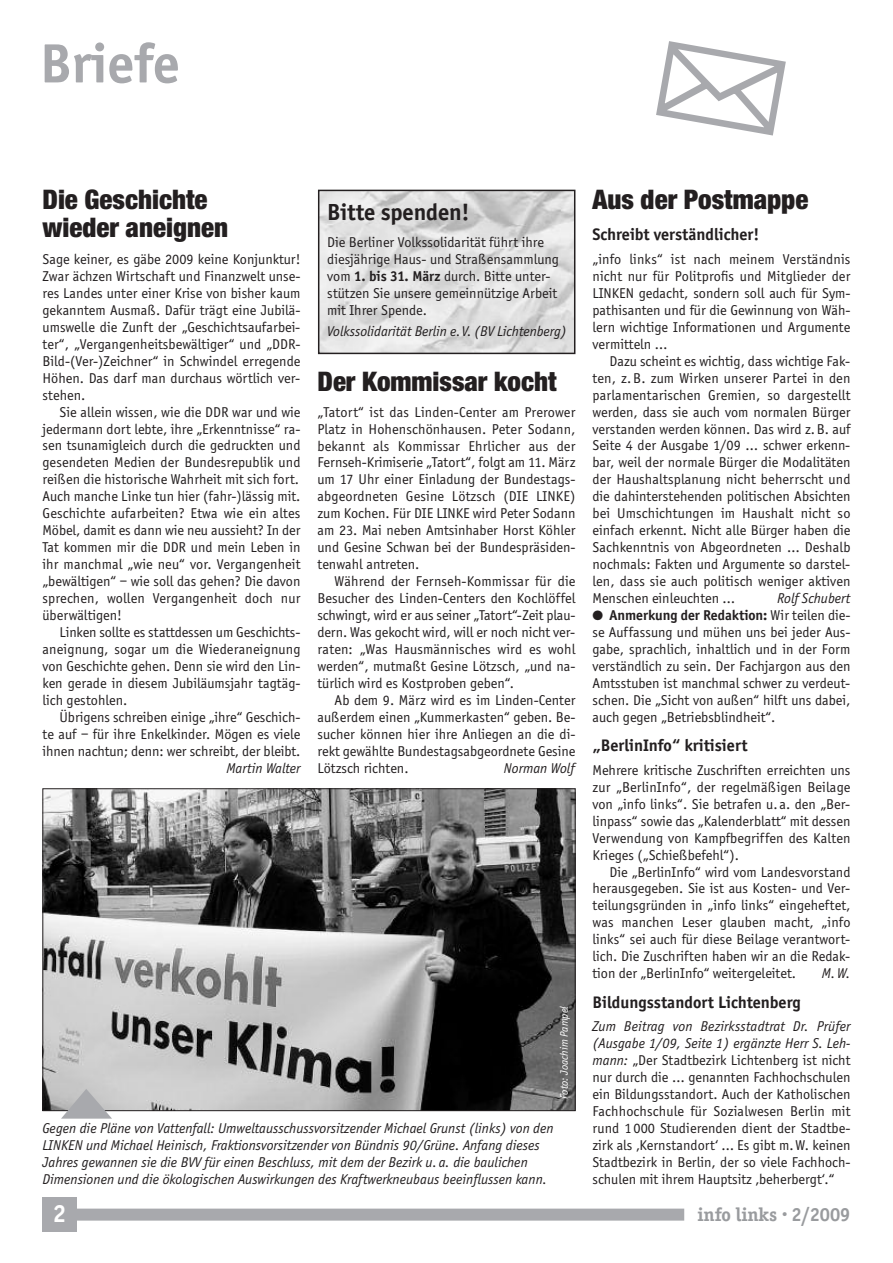
<style>
.page{position:relative;width:893px;height:1263px;background:#fff}
.page>*{position:absolute;margin:0;border:0;box-sizing:border-box;transform-origin:0 0}
.t1{font:700 57px "Officina Sans";color:#a8a9ad}
.t2{font:900 condensed 27px/28.5px "Helvetica Neue";color:#231f20}
.t3{font:700 25.5px "Officina Sans";color:#fff}
.t4{font:700 24px "Officina Sans";letter-spacing:-.005em;color:#231f20}
.t5{font:700 19.5px "Officina Serif";color:#999b9e}
.t6{font:700 17.25px "Officina Sans";color:#231f20}
.t7{font:14.7px/17px "Officina Sans";color:#231f20;text-align:justify}
.t8{font:italic 14.7px/17px "Officina Sans";color:#231f20}
.t9{font:italic 11.25px "Officina Sans";color:#fff}
.s1{font-weight:700}
.s2{font-style:italic}
</style>
<div class="page">
<div style="left:43px;top:1198px;width:34px;height:34px;background:#a8a9ad"></div>
<div style="left:75px;top:1208px;width:609px;height:12px;background:#a8a9ad"></div>
<img style="left:321px;top:193px;width:251px;height:158px">
<div style="left:318px;top:190px;width:257px;height:164px;border:2px solid #231f20"></div>
<svg style="left:656px;top:41px;width:130px;height:95px"></svg>
<img style="left:45px;top:790px;width:528px;height:319px">
<svg style="left:61px;top:1089px;width:51px;height:29px"></svg>
<h1 class="t1" style="left:40px;top:29px;width:141px">Briefe</h1>
<h2 class="t2" style="left:43px;top:187px;width:187px">Die Geschichte wieder aneignen</h2>
<p class="t7" style="left:43px;top:250px;width:259px">Sage keiner, es gäbe 2009 keine Konjunktur!<br>Zwar ächzen Wirtschaft und Finanzwelt unse&shy;res Landes unter einer Krise von bisher kaum gekanntem Ausmaß. Dafür trägt eine Jubilä&shy;umswelle die Zunft der „Geschichtsaufarbei&shy;ter“, „Vergangenheitsbewältiger“ und „DDR-Bild-(Ver-)Zeichner“ in Schwindel erregende Höhen. Das darf man durchaus wörtlich ver&shy;stehen.</p>
<p class="t7" style="left:43px;top:403px;width:259px;text-indent:17px">Sie allein wissen, wie die DDR war und wie jedermann dort lebte, ihre „Erkenntnisse“ ra&shy;sen tsunamigleich durch die gedruckten und gesendeten Medien der Bundesrepublik und reißen die historische Wahrheit mit sich fort.<br>Auch manche Linke tun hier (fahr-)lässig mit.<br>Geschichte aufarbeiten? Etwa wie ein altes Möbel, damit es dann wie neu aussieht? In der Tat kommen mir die DDR und mein Leben in ihr manchmal „wie neu“ vor. Vergangenheit „bewältigen“ – wie soll das gehen? Die davon sprechen, wollen Vergangenheit doch nur überwältigen!</p>
<p class="t7" style="left:43px;top:623px;width:259px;text-indent:17px">Linken sollte es stattdessen um Geschichts&shy;aneignung, sogar um die Wiederaneignung von Geschichte gehen. Denn sie wird den Lin&shy;ken gerade in diesem Jubiläumsjahr tagtäg&shy;lich gestohlen.</p>
<p class="t7" style="left:43px;top:708px;width:259px;text-indent:17px">Übrigens schreiben einige „ihre“ Geschich&shy;te auf – für ihre Enkelkinder. Mögen es viele ihnen nachtun; denn: wer schreibt, der bleibt.</p>
<p class="t8" style="left:226px;top:759px;width:76px">Martin Walter</p>
<h3 class="t4" style="left:327px;top:198px;width:144px">Bitte spenden!</h3>
<p class="t7" style="left:327px;top:233px;width:233px;text-align:left">Die Berliner Volkssolidarität führt ihre diesjährige Haus- und Straßensammlung vom <span class="s1">1. bis 31. März</span> durch. Bitte unter&shy;stützen Sie unsere gemeinnützige Arbeit mit Ihrer Spende.</p>
<p class="t8" style="left:327px;top:322px;width:241px">Volkssolidarität Berlin e.V. (BV Lichtenberg)</p>
<h2 class="t2" style="left:317px;top:369px;width:241px">Der Kommissar kocht</h2>
<p class="t7" style="left:317px;top:403px;width:259px">„Tatort“ ist das Linden-Center am Prerower Platz in Hohenschönhausen. Peter Sodann, bekannt als Kommissar Ehrlicher aus der Fernseh-Krimiserie „Tatort“, folgt am 11. März um 17 Uhr einer Einladung der Bundestags&shy;abgeordneten Gesine Lötzsch (DIE LINKE) zum Kochen. Für DIE LINKE wird Peter Sodann am 23. Mai neben Amtsinhaber Horst Köhler und Gesine Schwan bei der Bundespräsiden&shy;tenwahl antreten.</p>
<p class="t7" style="left:317px;top:573px;width:259px;text-indent:17px">Während der Fernseh-Kommissar für die Besucher des Linden-Centers den Kochlöffel schwingt, wird er aus seiner „Tatort“-Zeit plau&shy;dern. Was gekocht wird, will er noch nicht ver&shy;raten: „Was Hausmännisches wird es wohl werden“, mutmaßt Gesine Lötzsch, „und na&shy;türlich wird es Kostproben geben“.</p>
<p class="t7" style="left:317px;top:691px;width:259px;text-indent:17px">Ab dem 9. März wird es im Linden-Center außerdem einen „Kummerkasten“ geben. Be&shy;sucher können hier ihre Anliegen an die di&shy;rekt gewählte Bundestagsabgeordnete Gesine Lötzsch richten.</p>
<p class="t8" style="left:504px;top:759px;width:72px">Norman Wolf</p>
<p class="t9" style="left:557px;top:1099px;width:95px;rotate:-90deg">Foto: Joachim Pampel</p>
<p class="t8" style="left:43px;top:1119px;width:513px">Gegen die Pläne von Vattenfall: Umweltausschussvorsitzender Michael Grunst (links) von den LINKEN und Michael Heinisch, Fraktionsvorsitzender von Bündnis 90/Grüne. Anfang dieses Jahres gewannen sie die BVV für einen Beschluss, mit dem der Bezirk u. a. die baulichen Dimensionen und die ökologischen Auswirkungen des Kraftwerkneubaus beeinflussen kann.</p>
<h2 class="t2" style="left:592px;top:187px;width:217px">Aus der Postmappe</h2>
<p class="t6" style="left:592px;top:224px;width:168px">Schreibt verständlicher!</p>
<p class="t7" style="left:592px;top:250px;width:259px">„info links“ ist nach meinem Verständnis nicht nur für Politprofis und Mitglieder der LINKEN gedacht, sondern soll auch für Sym&shy;pathisanten und für die Gewinnung von Wäh&shy;lern wichtige Informationen und Argumente vermitteln …</p>
<p class="t7" style="left:592px;top:352px;width:259px;text-indent:17px">Dazu scheint es wichtig, dass wichtige Fak&shy;ten, z.B. zum Wirken unserer Partei in den parlamentarischen Gremien, so dargestellt werden, dass sie auch vom normalen Bürger verstanden werden können. Das wird z.B. auf Seite 4 der Ausgabe 1/09 … schwer erkenn&shy;bar, weil der normale Bürger die Modalitäten der Haushaltsplanung nicht beherrscht und die dahinterstehenden politischen Absichten bei Umschichtungen im Haushalt nicht so einfach erkennt. Nicht alle Bürger haben die Sachkenntnis von Abgeordneten … Deshalb nochmals: Fakten und Argumente so darstel&shy;len, dass sie auch politisch weniger aktiven Menschen einleuchten …</p>
<p class="t8" style="left:777px;top:589px;width:75px">Rolf Schubert</p>
<p class="t7" style="left:592px;top:606px;width:259px">● <span class="s1">Anmerkung der Redaktion:</span> Wir teilen die&shy;se Auffassung und mühen uns bei jeder Aus&shy;gabe, sprachlich, inhaltlich und in der Form verständlich zu sein. Der Fachjargon aus den Amtsstuben ist manchmal schwer zu verdeut&shy;schen. Die „Sicht von außen“ hilft uns dabei, auch gegen „Betriebsblindheit“.</p>
<p class="t6" style="left:592px;top:735px;width:157px">„BerlinInfo“ kritisiert</p>
<p class="t7" style="left:592px;top:761px;width:259px">Mehrere kritische Zuschriften erreichten uns zur „BerlinInfo“, der regelmäßigen Beilage von „info links“. Sie betrafen u. a. den „Ber&shy;linpass“ sowie das „Kalenderblatt“ mit dessen Verwendung von Kampfbegriffen des Kalten Krieges („Schießbefehl“).</p>
<p class="t7" style="left:592px;top:863px;width:259px;text-indent:17px">Die „BerlinInfo“ wird vom Landesvorstand herausgegeben. Sie ist aus Kosten- und Ver&shy;teilungsgründen in „info links“ eingeheftet, was manchen Leser glauben macht, „info links“ sei auch für diese Beilage verantwort&shy;lich. Die Zuschriften haben wir an die Redak&shy;tion der „BerlinInfo“ weitergeleitet.</p>
<p class="t8" style="left:822px;top:965px;width:30px">M.W.</p>
<p class="t6" style="left:592px;top:991px;width:210px">Bildungsstandort Lichtenberg</p>
<p class="t7" style="left:592px;top:1018px;width:259px"><span class="s2">Zum Beitrag von Bezirksstadtrat Dr. Prüfer (Ausgabe 1/09, Seite 1) ergänzte Herr S. Leh&shy;mann:</span> „Der Stadtbezirk Lichtenberg ist nicht nur durch die … genannten Fachhochschulen ein Bildungsstandort. Auch der Katholischen Fachhochschule für Sozialwesen Berlin mit rund 1 000 Studierenden dient der Stadtbe&shy;zirk als ‚Kernstandort‘ … Es gibt m.W. keinen Stadtbezirk in Berlin, der so viele Fachhoch&shy;schulen mit ihrem Hauptsitz ‚beherbergt‘.“</p>
<h3 class="t3" style="left:53px;top:1198px;width:15px">2</h3>
<h3 class="t5" style="left:697px;top:1202px;width:154px">info links · 2/2009</h3>
</div>
